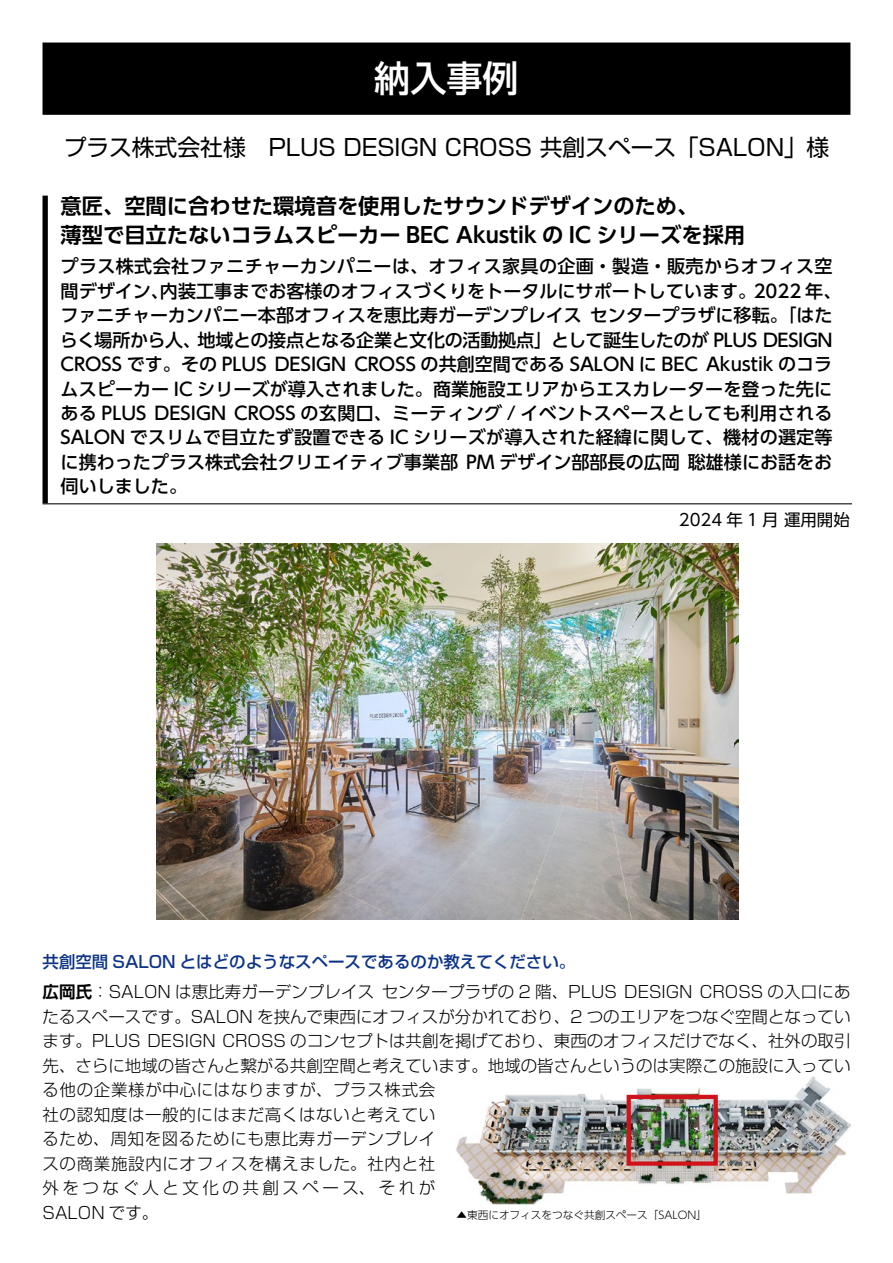
<style>
.page{position:relative;width:893px;height:1263px;background:#fff}
.page>*{position:absolute;margin:0;border:0;box-sizing:border-box;transform-origin:0 0}
.t1{font:500 36.15px "UD Shin Go Pro";color:#fff}
.t2{font:22.8px "Shin Go Pro";letter-spacing:-.005em;color:#000}
.t3{font:700 21.3px/28.8px "UD Shin Go Pro De";color:#000}
.t4{font:500 18px/24.5px "UD Shin Go Pro";color:#000}
.t5{font:300 16.5px/24.5px "Shin Go Pro";color:#000}
.t6{font:16.5px "UD Shin Go Pro";color:#000}
.t7{font:300 10.65px "UD Shin Go Pro";color:#000}
.s1{font-weight:500;color:#0c3388}
.s2{font-family:"Shin Go Pro De";font-weight:700}
</style>
<div class="page">
<div style="left:43px;top:43px;width:807px;height:71px;background:#000"></div>
<div style="left:43px;top:43px;width:807px;height:72px;border:2px solid #000"></div>
<hr style="left:43px;top:503px;width:809px;height:1px;background:#000">
<div style="left:43px;top:196px;width:5px;height:307px;background:#000"></div>
<img style="left:156px;top:544px;width:582px;height:375px">
<img style="left:456px;top:1076px;width:394px;height:128px">
<div style="left:627px;top:1095px;width:91px;height:71px;border:4px solid #d0121b"></div>
<h1 class="t1" style="left:374px;top:49px;width:146px">納入事例</h1>
<p class="t2" style="left:64px;top:129px;width:767px">プラス株式会社様　PLUS DESIGN CROSS 共創スペース「SALON」様</p>
<p class="t3" style="left:61px;top:191px;width:686px">意匠、空間に合わせた環境音を使用したサウンドデザインのため、<br>薄型で目立たないコラムスピーカー BEC Akustik の IC シリーズを採用</p>
<p class="t4" style="left:60px;top:254px;width:783px">プラス株式会社ファニチャーカンパニーは、オフィス家具の企画・製造・販売からオフィス空間デザイン、内装工事までお客様のオフィスづくりをトータルにサポートしています。2022 年、ファニチャーカンパニー本部オフィスを恵比寿ガーデンプレイス センタープラザに移転。「はたらく場所から人、地域との接点となる企業と文化の活動拠点」として誕生したのが PLUS DESIGN CROSS です。その PLUS DESIGN CROSS の共創空間である SALON に BEC Akustik のコラムスピーカー IC シリーズが導入されました。商業施設エリアからエスカレーターを登った先にある PLUS DESIGN CROSS の玄関口、ミーティング / イベントスペースとしても利用されるSALON でスリムで目立たず設置できる IC シリーズが導入された経緯に関して、機材の選定等に携わったプラス株式会社クリエイティブ事業部 PM デザイン部部長の広岡 聡雄様にお話をお伺いしました。</p>
<p class="t6" style="left:679px;top:506px;width:173px">2024 年 1 月 運用開始</p>
<p class="t5" style="left:43px;top:944px;width:809px;line-height:30.9px"><span class="s1">共創空間 SALON とはどのようなスペースであるのか教えてください。<br></span><span class="s2">広岡氏</span>：SALON は恵比寿ガーデンプレイス センタープラザの 2 階、PLUS DESIGN CROSS の入口にあ</p>
<p class="t5" style="left:43px;top:1002px;width:810px">たるスペースです。SALON を挟んで東西にオフィスが分かれており、2 つのエリアをつなぐ空間となっています。PLUS DESIGN CROSS のコンセプトは共創を掲げており、東西のオフィスだけでなく、社外の取引先、さらに地域の皆さんと繋がる共創空間と考えています。地域の皆さんというのは実際この施設に入っている他の企業様が中心にはなりますが、プラス株式会<br>社の認知度は一般的にはまだ高くはないと考えてい<br>るため、周知を図るためにも恵比寿ガーデンプレイ<br>スの商業施設内にオフィスを構えました。社内と社<br>外をつなぐ人と文化の共創スペース、それが<br>SALON です。</p>
<p class="t7" style="left:456px;top:1206px;width:252px">▲東西にオフィスをつなぐ共創スペース「SALON」</p>
</div>
